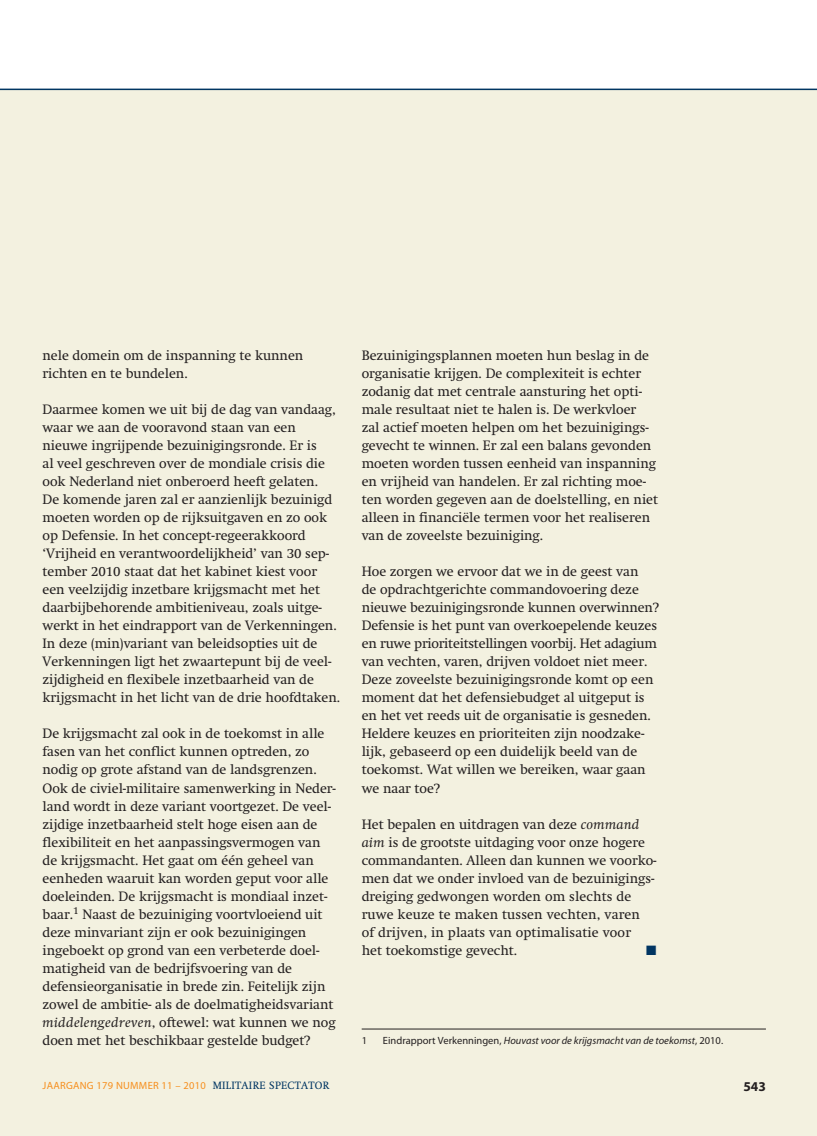
<style>
.page{position:relative;width:817px;height:1136px;background:#fff}
.page>*{position:absolute;margin:0;border:0;box-sizing:border-box;transform-origin:0 0}
.t1{font:13.5px/18px "Swift";color:#231f20}
.t2{font:700 13.5px "Myriad Pro";color:#231f20}
.t3{font:13.5px "Zapf Dingbats";color:#003562}
.t4{font:italic 10.5px "Myriad Pro";color:#231f20}
.t5{font:10.5px "Myriad Pro";letter-spacing:.025em;color:#f68f1e}
.t6{font:10.5px "Myriad Pro";color:#231f20}
.s1{font-style:italic}
.s2{font-style:normal}
.s3{font-family:"Swift";color:#003562}
</style>
<div class="page">
<div style="left:0;top:89px;width:816px;height:1046px;background:#f3f1e0"></div>
<hr style="left:0;top:89px;width:816px;height:1px;background:#003562">
<hr style="left:361px;top:1028px;width:404px;height:1px;background:#231f20">
<p class="t1" style="left:43px;top:348px;width:262px">nele domein om de inspanning te kunnen richten en te bundelen.</p>
<p class="t1" style="left:43px;top:402px;width:299px">Daarmee komen we uit bij de dag van vandaag, waar we aan de vooravond staan van een nieuwe ingrijpende bezuinigingsronde. Er is<br>al veel geschreven over de mondiale crisis die ook Nederland niet onberoerd heeft gelaten.<br>De komende jaren zal er aanzienlijk bezuinigd moeten worden op de rijksuitgaven en zo ook op Defensie. In het concept-regeerakkoord ‘Vrijheid en verantwoordelijkheid’ van 30 sep&shy;tember 2010 staat dat het kabinet kiest voor een veelzijdig inzetbare krijgsmacht met het daarbijbehorende ambitieniveau, zoals uitge&shy;werkt in het eindrapport van de Verkenningen.<br>In deze (min)variant van beleidsopties uit de Verkenningen ligt het zwaartepunt bij de veel&shy;zijdigheid en flexibele inzetbaarheid van de krijgsmacht in het licht van de drie hoofdtaken.</p>
<p class="t1" style="left:43px;top:726px;width:295px">De krijgsmacht zal ook in de toekomst in alle fasen van het conflict kunnen optreden, zo nodig op grote afstand van de landsgrenzen.<br>Ook de civiel-militaire samenwerking in Neder&shy;land wordt in deze variant voortgezet. De veel&shy;zijdige inzetbaarheid stelt hoge eisen aan de flexibiliteit en het aanpassingsvermogen van de krijgsmacht. Het gaat om één geheel van eenheden waaruit kan worden geput voor alle doeleinden. De krijgsmacht is mondiaal inzet&shy;baar.<sup>1</sup> Naast de bezuiniging voortvloeiend uit deze minvariant zijn er ook bezuinigingen ingeboekt op grond van een verbeterde doel&shy;matigheid van de bedrijfsvoering van de defensieorganisatie in brede zin. Feitelijk zijn zowel de ambitie- als de doelmatigheidsvariant <span class="s1">middelengedreven</span>, oftewel: wat kunnen we nog doen met het beschikbaar gestelde budget?</p>
<p class="t1" style="left:361px;top:348px;width:298px">Bezuinigingsplannen moeten hun beslag in de organisatie krijgen. De complexiteit is echter zodanig dat met centrale aansturing het opti&shy;male resultaat niet te halen is. De werkvloer<br>zal actief moeten helpen om het bezuinigings&shy;gevecht te winnen. Er zal een balans gevonden moeten worden tussen eenheid van inspanning en vrijheid van handelen. Er zal richting moe&shy;ten worden gegeven aan de doelstelling, en niet alleen in financiële termen voor het realiseren van de zoveelste bezuiniging.</p>
<p class="t1" style="left:361px;top:564px;width:298px">Hoe zorgen we ervoor dat we in de geest van<br>de opdrachtgerichte commandovoering deze nieuwe bezuinigingsronde kunnen overwinnen?<br>Defensie is het punt van overkoepelende keuzes en ruwe prioriteitstellingen voorbij. Het adagium van vechten, varen, drijven voldoet niet meer.<br>Deze zoveelste bezuinigingsronde komt op een moment dat het defensiebudget al uitgeput is en het vet reeds uit de organisatie is gesneden.<br>Heldere keuzes en prioriteiten zijn noodzake&shy;lijk, gebaseerd op een duidelijk beeld van de toekomst. Wat willen we bereiken, waar gaan we naar toe?</p>
<p class="t1" style="left:361px;top:816px;width:296px">Het bepalen en uitdragen van deze <span class="s1">command aim</span> is de grootste uitdaging voor onze hogere commandanten. Alleen dan kunnen we voorko&shy;men dat we onder invloed van de bezuinigings&shy;dreiging gedwongen worden om slechts de ruwe keuze te maken tussen vechten, varen<br>of drijven, in plaats van optimalisatie voor<br>het toekomstige gevecht.</p>
<p class="t3" style="left:646px;top:941px;width:12px">■</p>
<p class="t6" style="left:361px;top:1036px;width:7px">1</p>
<p class="t4" style="left:383px;top:1036px;width:341px"><span class="s2">Eindrapport Verkenningen,</span> Houvast voor de krijgsmacht van de toekomst<span class="s2">, 2010.</span></p>
<p class="t5" style="left:43px;top:1080px;width:288px">JAARGANG 179 NUMMER 11 – 2010 <span class="s3">MILITAIRE SPECTATOR</span></p>
<p class="t2" style="left:743px;top:1081px;width:24px">543</p>
</div>
